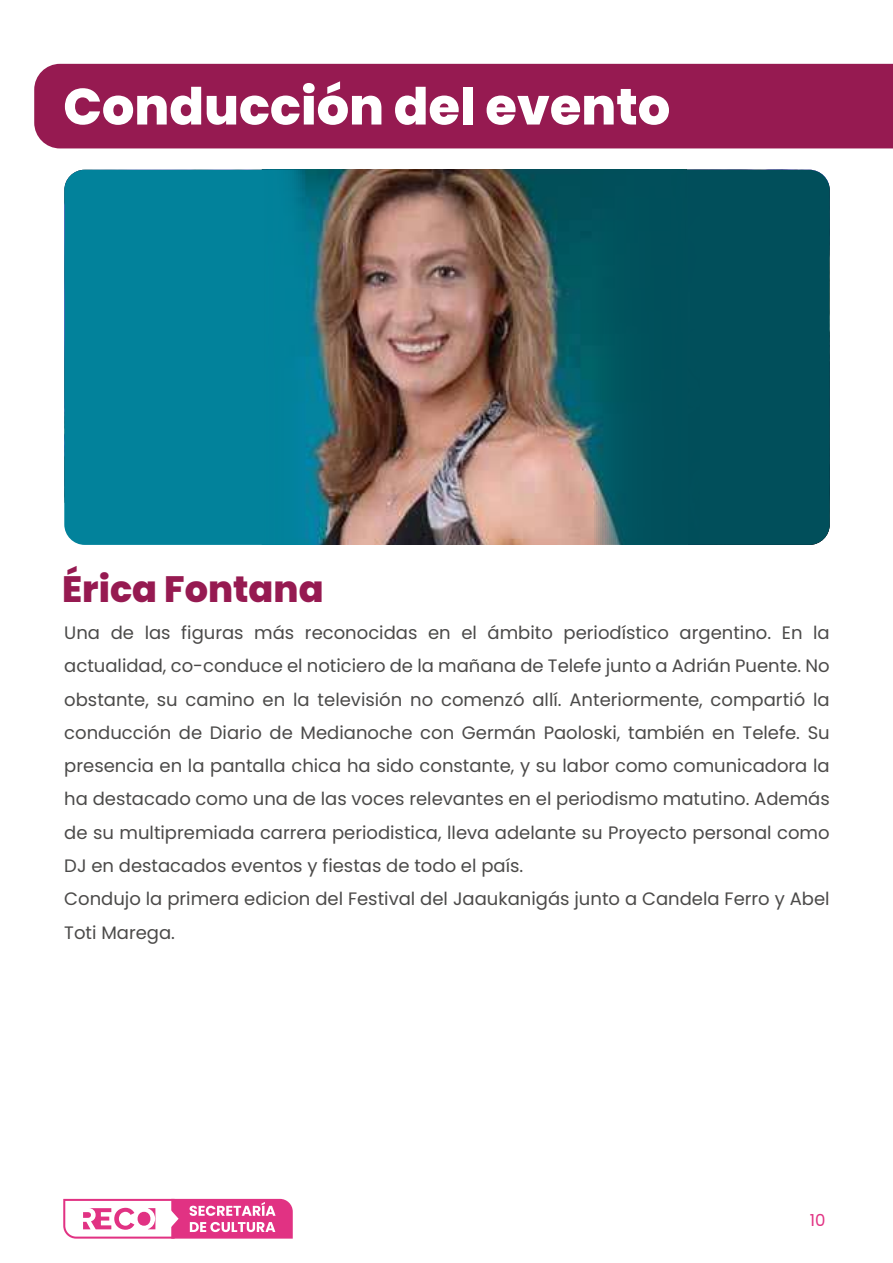
<style>
.page{position:relative;width:893px;height:1263px;background:#fff}
.page>*{position:absolute;margin:0;border:0;box-sizing:border-box;transform-origin:0 0}
.t1{font:800 51px "Poppins";color:#fff}
.t2{font:800 36.6px "Poppins";color:#961a51}
.t3{font:18px/33.3px "Poppins";color:#4b4a49}
.t4{font:16.5px "Poppins";color:#e13283}
</style>
<div class="page">
<div style="left:34px;top:64px;width:859px;height:84px;background:#961a51"></div>
<img style="left:453px;top:170px;width:44px;height:375px">
<img style="left:64px;top:170px;width:389px;height:375px">
<svg style="left:497px;top:170px;width:333px;height:375px;background:#235b61"></svg>
<svg style="left:63px;top:1199px;width:230px;height:39px"></svg>
<h1 class="t1" style="left:63px;top:77px;width:608px">Conducción del evento</h1>
<h2 class="t2" style="left:62px;top:568px;width:263px">Érica Fontana</h2>
<p class="t3" style="left:64px;top:616px;width:767px">Una de las figuras más reconocidas en el ámbito periodístico argentino. En la actualidad, co-conduce el noticiero de la mañana de Telefe junto a Adrián Puente. No obstante, su camino en la televisión no comenzó allí. Anteriormente, compartió la conducción de Diario de Medianoche con Germán Paoloski, también en Telefe. Su presencia en la pantalla chica ha sido constante, y su labor como comunicadora la ha destacado como una de las voces relevantes en el periodismo matutino. Además de su multipremiada carrera periodistica, lleva adelante su Proyecto personal como DJ en destacados eventos y fiestas de todo el país.<br>Condujo la primera edicion del Festival del Jaaukanigás junto a Candela Ferro y Abel Toti Marega.</p>
<p class="t4" style="left:810px;top:1211px;width:17px">10</p>
</div>
